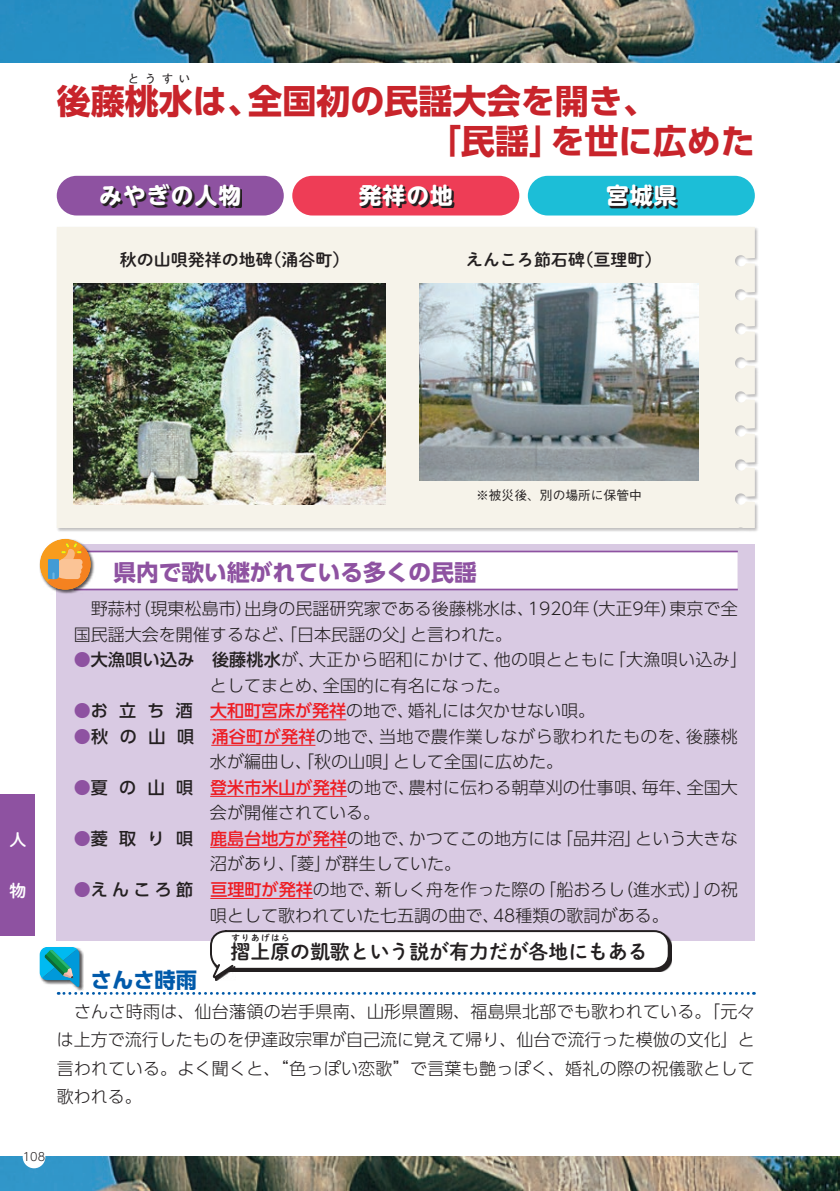
<style>
.page{position:relative;width:840px;height:1191px;background:#fff}
.page>*{position:absolute;margin:0;border:0;box-sizing:border-box;transform-origin:0 0}
.t1{font:700 34px "UD Shin Go Pro";color:#c8242b}
.t2{font:700 22.6px "UD Shin Go Pro";color:#8e52a1}
.t3{font:700 22.6px "UD Shin M Go Pro";letter-spacing:.05em;color:#fff}
.t4{font:700 21.2px "UD Shin Go Pro";color:#015aaa}
.t5{font:19.8px "Shuei M Go Std B";color:#231f20}
.t6{font:300 17px/25.6px "UD Shin Go Pro";color:#231f20}
.t7{font:17px "Shuei M Go Std B";color:#231f20}
.t8{font:17px "Shuei M Go Std B";color:#fff}
.t9{font:500 12.8px "Gothic BBB Pr 5";color:#231f20}
.t10{font:700 11.4px "UD Shin Go Pro";color:#231f20}
.t11{font:300 11.4px "UD Shin Go Pro";color:#231f20}
.t12{font:8.6px "Shuei M Go Std B";letter-spacing:.165em;color:#231f20}
.s1{color:#8e52a1}
.s2{font-weight:500}
.s3{font-weight:500;color:#ee1d23}
</style>
<div class="page">
<img style="left:0;top:0;width:839px;height:62px">
<img style="left:0;top:1157px;width:839px;height:34px">
<svg style="left:58px;top:992px;width:696px;height:2px"></svg>
<div style="left:39px;top:946px;width:45px;height:45px;background:#231f20;opacity:.75"></div>
<svg style="left:40px;top:947px;width:39px;height:39px;background:#29a7bf"></svg>
<div style="left:57px;top:544px;width:697px;height:397px;background:#d9cae3"></div>
<div style="left:74px;top:550px;width:663px;height:40px;background:linear-gradient(to right,#d8c4df,#d8c4df)"></div>
<div style="left:74px;top:552px;width:663px;height:36px;background:#fff"></div>
<hr style="left:210px;top:719px;width:136px;height:1px;background:#ee1d23">
<hr style="left:211px;top:745px;width:104px;height:1px;background:#ee1d23">
<hr style="left:210px;top:796px;width:136px;height:1px;background:#ee1d23">
<hr style="left:210px;top:847px;width:136px;height:1px;background:#ee1d23">
<hr style="left:210px;top:898px;width:102px;height:1px;background:#ee1d23">
<div style="left:56px;top:226px;width:702px;height:306px;background:#231f20;opacity:.3"></div>
<div style="left:57px;top:227px;width:697px;height:300px;background:#f6f3ea"></div>
<div style="left:39px;top:538px;width:56px;height:56px;background:#231f20;opacity:.75"></div>
<svg style="left:40px;top:539px;width:51px;height:51px;background:#dfa96c"></svg>
<div style="left:212px;top:932px;width:459px;height:40px;background:#231f20"></div>
<div style="left:211px;top:931px;width:457px;height:37px;background:#fff;border-radius:15px"></div>
<div style="left:210px;top:930px;width:459px;height:39px;border:2px solid #231f20;border-radius:15px"></div>
<svg style="left:212px;top:962px;width:23px;height:18px"></svg>
<img style="left:74px;top:283px;width:312px;height:222px">
<img style="left:419px;top:283px;width:278px;height:198px">
<div style="left:527px;top:176px;width:227px;height:39px;background:#1cbed7;border-radius:20px"></div>
<svg style="left:609px;top:186px;width:68px;height:22px"></svg>
<div style="left:57px;top:176px;width:226px;height:39px;background:#8e52a1;border-radius:20px"></div>
<svg style="left:102px;top:185px;width:140px;height:23px"></svg>
<div style="left:292px;top:176px;width:227px;height:39px;background:#ee3d56;border-radius:20px"></div>
<svg style="left:361px;top:186px;width:93px;height:22px"></svg>
<div style="left:0;top:794px;width:34px;height:141px;background:#8e52a1"></div>
<div style="left:23px;top:1145px;width:22px;height:23px;background:#fff;border-radius:50%"></div>
<p class="t10" style="left:128px;top:69px;width:30px">とう</p>
<p class="t10" style="left:162px;top:69px;width:30px">すい</p>
<h1 class="t1" style="left:57px;top:74px;width:601px">後藤桃水は、全国初の民謡大会を開き、</h1>
<h1 class="t1" style="left:427px;top:113px;width:329px">「民謡」を世に広めた</h1>
<h2 class="t3" style="left:99px;top:177px;width:143px">みやぎの人物</h2>
<h2 class="t3" style="left:358px;top:177px;width:96px">発祥の地</h2>
<h2 class="t3" style="left:605px;top:177px;width:72px">宮城県</h2>
<p class="t7" style="left:120px;top:247px;width:231px">秋の山唄発祥の地碑（涌谷町）</p>
<p class="t7" style="left:465px;top:247px;width:197px">えんころ節石碑（亘理町）</p>
<p class="t9" style="left:476px;top:485px;width:167px">※被災後、別の場所に保管中</p>
<p class="t8" style="left:9px;top:827px;width:18px">人</p>
<p class="t8" style="left:9px;top:878px;width:17px">物</p>
<h2 class="t2" style="left:113px;top:553px;width:364px">県内で歌い継がれている多くの民謡</h2>
<p class="t6" style="left:74px;top:595px;width:665px">　野蒜村（現東松島市）出身の民謡研究家である後藤桃水は、1920年（大正9年）東京で全国民謡大会を開催するなど、「日本民謡の父」と言われた。</p>
<p class="t6" style="left:210px;top:646px;width:538px;text-indent:-136px"><span class="s1">●</span><span class="s2">大漁唄い込み 後藤桃水</span>が、大正から昭和にかけて、他の唄とともに「大漁唄い込み」としてまとめ、全国的に有名になった。</p>
<p class="t6" style="left:74px;top:697px;width:522px"><span class="s1">●</span><span class="s2">お 立 ち 酒</span> <span class="s3">大和町宮床が発祥</span>の地で、婚礼には欠かせない唄。</p>
<p class="t6" style="left:210px;top:723px;width:529px;text-indent:-136px"><span class="s1">●</span><span class="s2">秋 の 山 唄</span> <span class="s3">涌谷町が発祥</span>の地で、当地で農作業しながら歌われたものを、後藤桃水が編曲し、「秋の山唄」として全国に広めた。</p>
<p class="t6" style="left:210px;top:774px;width:529px;text-indent:-136px"><span class="s1">●</span><span class="s2">夏 の 山 唄</span> <span class="s3">登米市米山が発祥</span>の地で、農村に伝わる朝草刈の仕事唄、毎年、全国大会が開催されている。</p>
<p class="t6" style="left:210px;top:825px;width:529px;text-indent:-136px"><span class="s1">●</span><span class="s2">菱 取 り 唄</span> <span class="s3">鹿島台地方が発祥</span>の地で、かつてこの地方には「品井沼」という大きな沼があり、「菱」が群生していた。</p>
<p class="t6" style="left:210px;top:876px;width:529px;text-indent:-136px"><span class="s1">●</span><span class="s2">えんころ節</span> <span class="s3">亘理町が発祥</span>の地で、新しく舟を作った際の「船おろし（進水式）」の祝唄として歌われていた七五調の曲で、48種類の歌詞がある。</p>
<p class="t5" style="left:230px;top:937px;width:418px">摺上原の凱歌という説が有力だが各地にもある</p>
<p class="t12" style="left:231px;top:931px;width:60px">すりあげはら</p>
<p class="t4" style="left:91px;top:962px;width:108px">さんさ時雨</p>
<p class="t6" style="left:57px;top:996px;width:699px;line-height:28.4px;text-align:justify">　さんさ時雨は、仙台藩領の岩手県南、山形県置賜、福島県北部でも歌われている。「元々は上方で流行したものを伊達政宗軍が自己流に覚えて帰り、仙台で流行った模倣の文化」と言われている。よく聞くと、“色っぽい恋歌”で言葉も艶っぽく、婚礼の際の祝儀歌として歌われる。</p>
<p class="t11" style="left:23px;top:1147px;width:24px">108</p>
</div>
